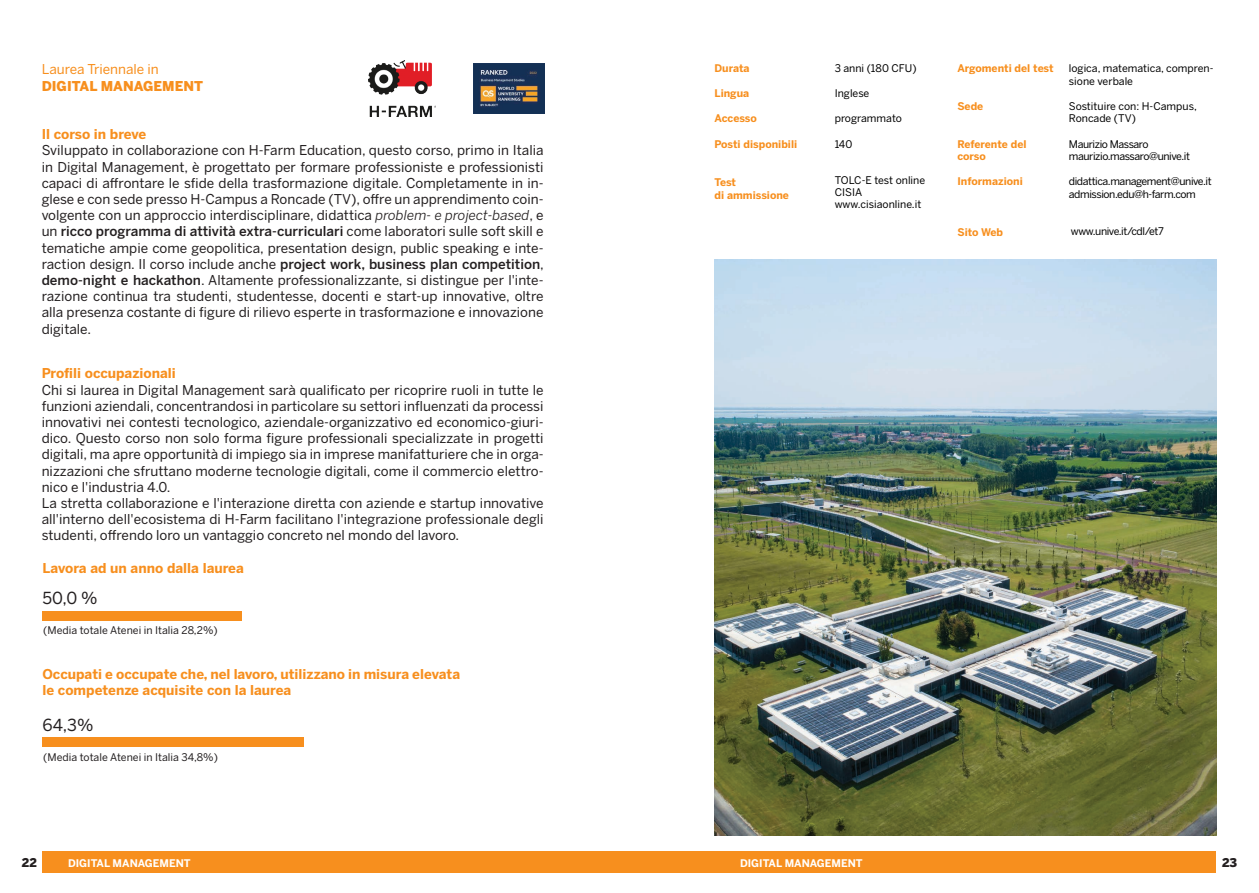
<style>
.page{position:relative;width:1259px;height:893px;background:#fff}
.page>*{position:absolute;margin:0;border:0;box-sizing:border-box;transform-origin:0 0}
.t1{font:16.5px "Benton Sans";color:#231f20}
.t2{font:13.5px/16.2px "Benton Sans";color:#231f20;text-align:justify}
.t3{font:700 13.5px/16.2px "Benton Sans";color:#f78f1e}
.t4{font:13.5px "Benton Sans";color:#f78f1e}
.t5{font:900 13.5px "Benton Sans";color:#f78f1e}
.t6{font:900 12px "Benton Sans";color:#231f20}
.t7{font:10.5px/12px "Benton Sans";letter-spacing:-.01em;color:#000}
.t8{font:10.5px/12.6px "Benton Sans";letter-spacing:-.04em;color:#000}
.t9{font:700 10.5px/12.6px "Benton Sans";color:#f78f1e}
.t10{font:10.5px "Benton Sans";color:#231f20}
.t11{font:700 10.5px "Benton Sans";color:#fff}
.s1{font-style:italic}
.s2{font-weight:500}
</style>
<div class="page">
<div style="left:43px;top:852px;width:1173px;height:21px;background:#f78f1e"></div>
<img style="left:473px;top:64px;width:71px;height:50px">
<img style="left:369px;top:61px;width:67px;height:56px">
<div style="left:43px;top:611px;width:199px;height:10px;background:#f78f1e"></div>
<div style="left:43px;top:737px;width:261px;height:10px;background:#f78f1e"></div>
<img style="left:714px;top:259px;width:502px;height:577px">
<p class="t4" style="left:42px;top:61px;width:119px">Laurea Triennale in</p>
<p class="t5" style="left:42px;top:78px;width:163px">DIGITAL MANAGEMENT</p>
<p class="t3" style="left:42px;top:126px;width:106px">Il corso in breve</p>
<p class="t2" style="left:42px;top:142px;width:504px">Sviluppato in collaborazione con H-Farm Education, questo corso, primo in Italia in Digital Management, è progettato per formare professioniste e professionisti capaci di affrontare le sfide della trasformazione digitale. Completamente in in&shy;glese e con sede presso H-Campus a Roncade (TV), offre un apprendimento coin&shy;volgente con un approccio interdisciplinare, didattica <span class="s1">problem- e project-based</span>, e un <span class="s2">ricco programma di attività extra-curriculari</span> come laboratori sulle soft skill e tematiche ampie come geopolitica, presentation design, public speaking e inte&shy;raction design. Il corso include anche <span class="s2">project work, business plan competition</span>, <span class="s2">demo-night e hackathon</span>. Altamente professionalizzante, si distingue per l'inte&shy;razione continua tra studenti, studentesse, docenti e start-up innovative, oltre alla presenza costante di figure di rilievo esperte in trasformazione e innovazione digitale.</p>
<p class="t3" style="left:42px;top:365px;width:136px">Profili occupazionali</p>
<p class="t2" style="left:42px;top:381px;width:503px;text-align:left">Chi si laurea in Digital Management sarà qualificato per ricoprire ruoli in tutte le funzioni aziendali, concentrandosi in particolare su settori influenzati da processi innovativi nei contesti tecnologico, aziendale-organizzativo ed economico-giuri&shy;dico. Questo corso non solo forma figure professionali specializzate in progetti digitali, ma apre opportunità di impiego sia in imprese manifatturiere che in orga&shy;nizzazioni che sfruttano moderne tecnologie digitali, come il commercio elettro&shy;nico e l'industria 4.0.<br>La stretta collaborazione e l'interazione diretta con aziende e startup innovative all'interno dell'ecosistema di H-Farm facilitano l'integrazione professionale degli studenti, offrendo loro un vantaggio concreto nel mondo del lavoro.</p>
<p class="t3" style="left:43px;top:559px;width:203px">Lavora ad un anno dalla laurea</p>
<p class="t1" style="left:43px;top:588px;width:57px">50,0 %</p>
<p class="t10" style="left:43px;top:624px;width:176px">(Media totale Atenei in Italia 28,2%)</p>
<p class="t3" style="left:43px;top:665px;width:419px">Occupati e occupate che, nel lavoro, utilizzano in misura elevata le competenze acquisite con la laurea</p>
<p class="t1" style="left:43px;top:715px;width:52px">64,3%</p>
<p class="t10" style="left:43px;top:750px;width:176px">(Media totale Atenei in Italia 34,8%)</p>
<p class="t9" style="left:714px;top:62px;width:37px">Durata</p>
<p class="t9" style="left:714px;top:87px;width:36px">Lingua</p>
<p class="t9" style="left:714px;top:112px;width:44px">Accesso</p>
<p class="t9" style="left:714px;top:137px;width:84px">Posti disponibili</p>
<p class="t9" style="left:714px;top:176px;width:76px">Test<br>di ammissione</p>
<p class="t7" style="left:834px;top:62px;width:83px">3 anni (180 CFU)</p>
<p class="t7" style="left:834px;top:87px;width:36px">Inglese</p>
<p class="t7" style="left:834px;top:112px;width:69px">programmato</p>
<p class="t7" style="left:834px;top:138px;width:19px">140</p>
<p class="t7" style="left:834px;top:174px;width:92px">TOLC-E test online<br>CISIA www.cisiaonline.it</p>
<p class="t9" style="left:957px;top:62px;width:98px">Argomenti del test</p>
<p class="t9" style="left:957px;top:100px;width:27px">Sede</p>
<p class="t9" style="left:957px;top:137px;width:71px">Referente del corso</p>
<p class="t9" style="left:957px;top:175px;width:67px">Informazioni</p>
<p class="t9" style="left:957px;top:226px;width:47px">Sito Web</p>
<p class="t7" style="left:1069px;top:62px;width:146px;line-height:12.6px">logica, matematica, compren&shy;sione verbale</p>
<p class="t7" style="left:1069px;top:100px;width:129px;line-height:12.6px">Sostituire con: H-Campus,<br>Roncade (TV)</p>
<p class="t8" style="left:1069px;top:137px;width:123px">Maurizio Massaro maurizio.massaro@unive.it</p>
<p class="t8" style="left:1069px;top:175px;width:144px">didattica.management@unive.it admission.edu@h-farm.com</p>
<p class="t8" style="left:1071px;top:224px;width:94px">www.unive.it/cdl/et7</p>
<p class="t6" style="left:22px;top:856px;width:16px">22</p>
<p class="t6" style="left:1222px;top:856px;width:17px">23</p>
<p class="t11" style="left:740px;top:856px;width:124px">DIGITAL MANAGEMENT</p>
<p class="t11" style="left:68px;top:856px;width:124px">DIGITAL MANAGEMENT</p>
</div>
